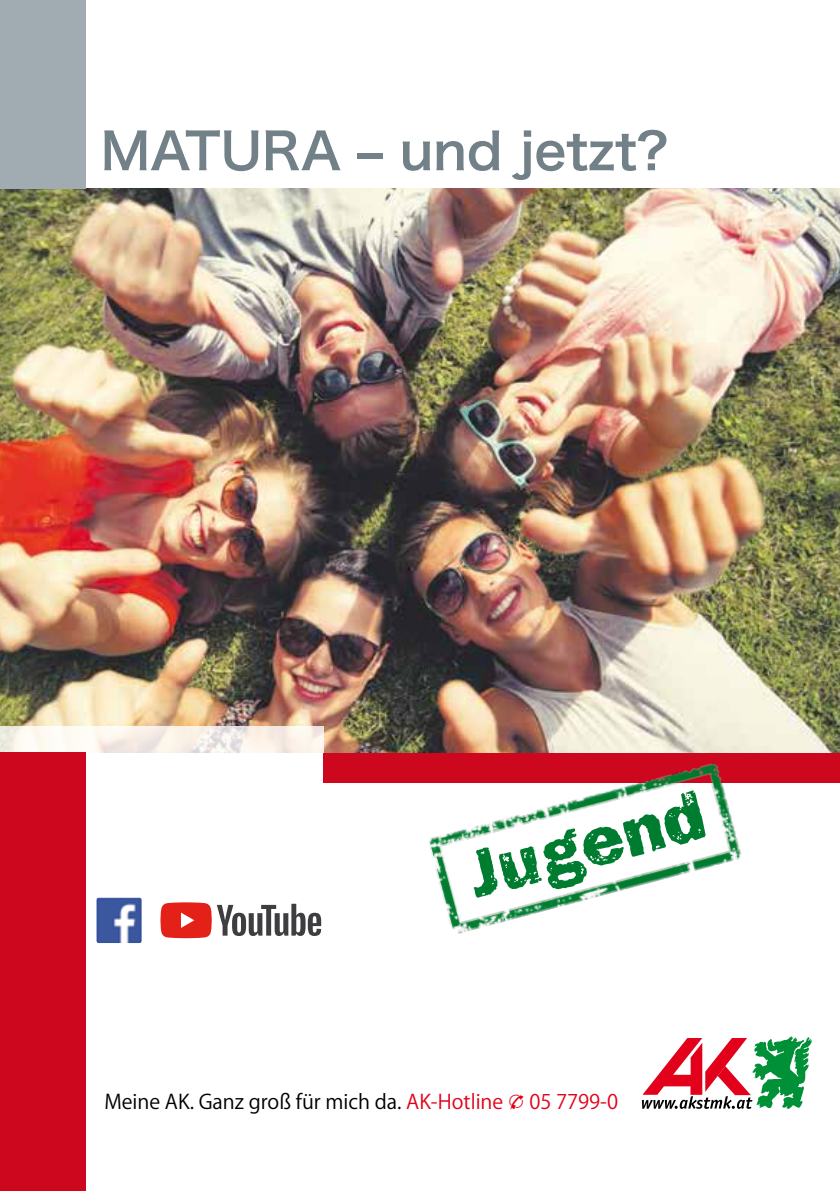
<style>
.page{position:relative;width:840px;height:1191px;background:#fff}
.page>*{position:absolute;margin:0;border:0;box-sizing:border-box;transform-origin:0 0}
.t1{font:72px "Frankie";color:#007c30}
.t2{font:50px "Hira Kaku Pro W6";color:#728087}
.t3{font:20px "Koz Go Pro";color:#000}
.s1{color:#e2001a}
.s2{font-family:"European Pi Three";color:#e2001a}
</style>
<div class="page">
<img style="left:0;top:188px;width:839px;height:564px">
<div style="left:0;top:0;width:85px;height:188px;background:#a0acb2"></div>
<svg style="left:0;top:725px;width:324px;height:28px;fill:#fbf2e9"></svg>
<div style="left:324px;top:753px;width:515px;height:29px;background:#cd071e"></div>
<div style="left:0;top:752px;width:85px;height:439px;background:#cd071e"></div>
<img style="left:426px;top:763px;width:319px;height:171px">
<svg style="left:641px;top:1036px;width:170px;height:72px"></svg>
<svg style="left:160px;top:902px;width:161px;height:36px"></svg>
<img style="left:96px;top:897px;width:46px;height:46px">
<p class="t2" style="left:101px;top:106px;width:568px">MATURA – und jetzt?</p>
<p class="t1" style="left:456px;top:834px;width:245px;rotate:-15deg">Jugend</p>
<p class="t3" style="left:104px;top:1088px;width:515px">Meine AK. Ganz groß für mich da. <span class="s1">AK-Hotline</span> <span class="s2">T</span> <span class="s1">05 7799-0</span></p>
</div>
